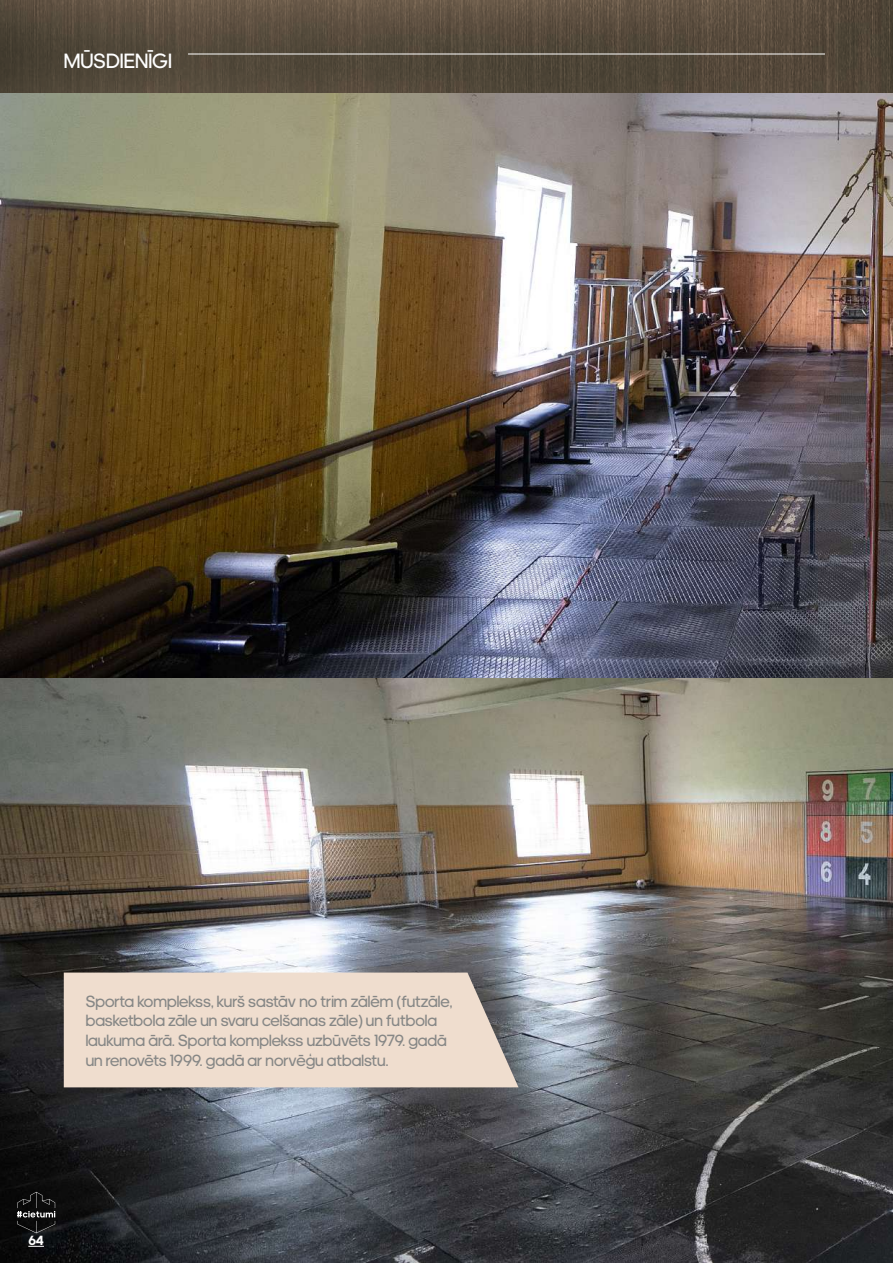
<style>
.page{position:relative;width:893px;height:1263px;background:#fff}
.page>*{position:absolute;margin:0;border:0;box-sizing:border-box;transform-origin:0 0}
.t1{font:21px "adineue PRO";color:#fff}
.t2{font:16.5px/19.8px "adineue PRO";color:#868786}
.t3{font:700 13.5px "adineue PRO";color:#fff}
</style>
<div class="page">
<img style="left:0;top:94px;width:893px;height:1169px">
<svg style="left:0;top:0;width:893px;height:94px;background:#574c3d"></svg>
<div style="left:64px;top:972px;width:454px;height:115px;background:#efddce"></div>
<svg style="left:17px;top:1192px;width:38px;height:41px;background:#262626"></svg>
<svg style="left:28px;top:1246px;width:16px;height:1px"></svg>
<hr style="left:188px;top:54px;width:637px;height:1px;background:#fff">
<p class="t1" style="left:64px;top:49px;width:110px">MŪSDIENĪGI</p>
<p class="t2" style="left:86px;top:991px;width:368px">Sporta komplekss, kurš sastāv no trim zālēm (futzāle, basketbola zāle un svaru celšanas zāle) un futbola laukuma ārā. Sporta komplekss uzbūvēts 1979. gadā un renovēts 1999. gadā ar norvēģu atbalstu.</p>
<p class="t3" style="left:28px;top:1232px;width:17px">64</p>
</div>
